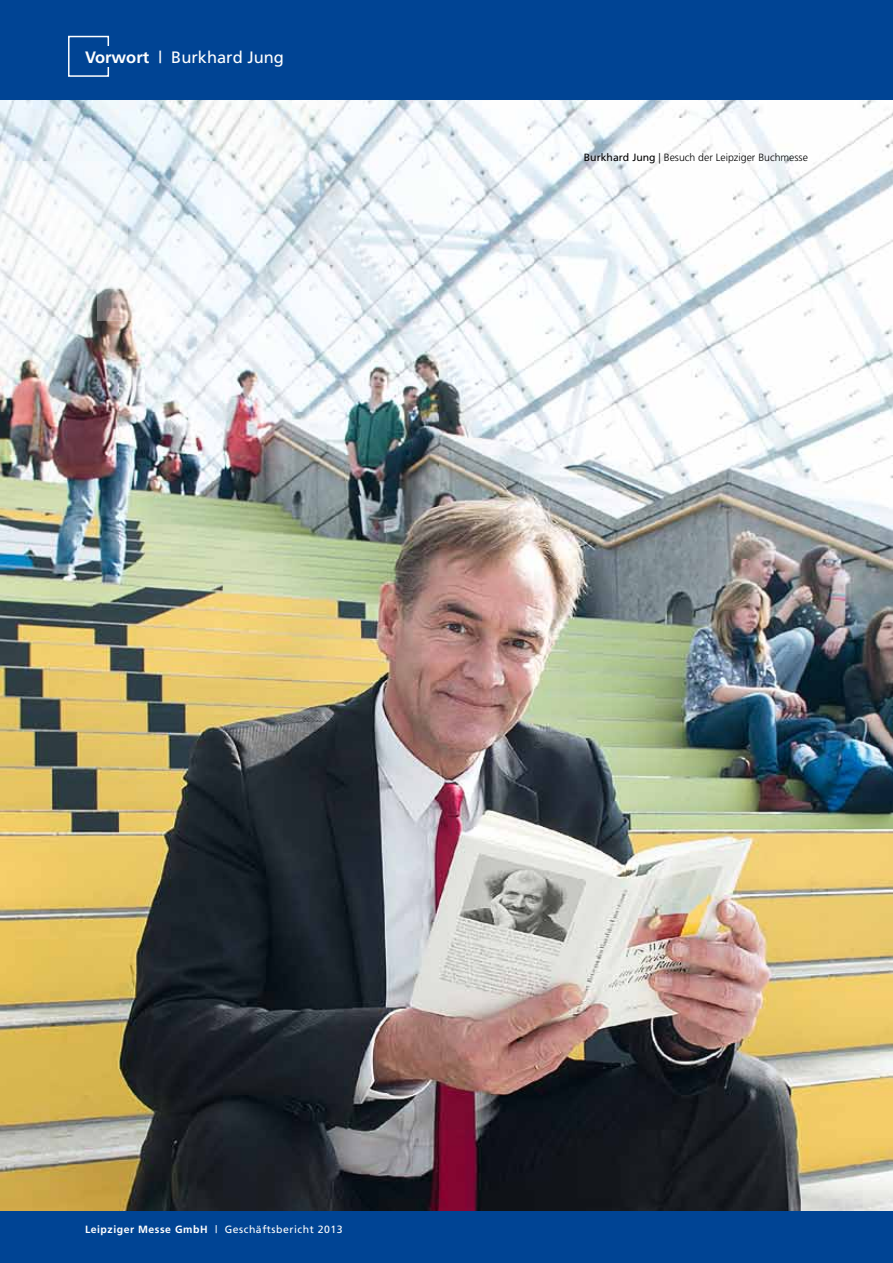
<style>
.page{position:relative;width:893px;height:1263px;background:#fff}
.page>*{position:absolute;margin:0;border:0;box-sizing:border-box;transform-origin:0 0}
.t1{font:16.5px "Frutiger";color:#fff}
.t2{font:300 10.5px "Frutiger";color:#000}
.t3{font:10.5px "Frutiger";letter-spacing:.05em;color:#fff}
.s1{font-weight:700}
.s2{font-weight:400}
</style>
<div class="page">
<img style="left:0;top:100px;width:893px;height:1112px">
<div style="left:0;top:1212px;width:893px;height:51px;background:#004494"></div>
<div style="left:0;top:0;width:893px;height:100px;background:#004494"></div>
<div style="left:68px;top:36px;width:41px;height:41px;border:2px solid #fff"></div>
<div style="left:102px;top:46px;width:11px;height:21px;background:#004494"></div>
<svg style="left:97px;top:257px;width:64px;height:64px;fill:#f5f7f8"></svg>
<svg style="left:0;top:162px;width:128px;height:127px;fill:#f6f9fa"></svg>
<h1 class="t1" style="left:85px;top:48px;width:200px"><span class="s1">Vorwort</span> | Burkhard Jung</h1>
<p class="t2" style="left:584px;top:152px;width:226px"><span class="s2">Burkhard Jung</span> | Besuch der Leipziger Buchmesse</p>
<p class="t3" style="left:85px;top:1224px;width:259px"><span class="s1">Leipziger Messe GmbH</span> | Geschäftsbericht 2013</p>
</div>
